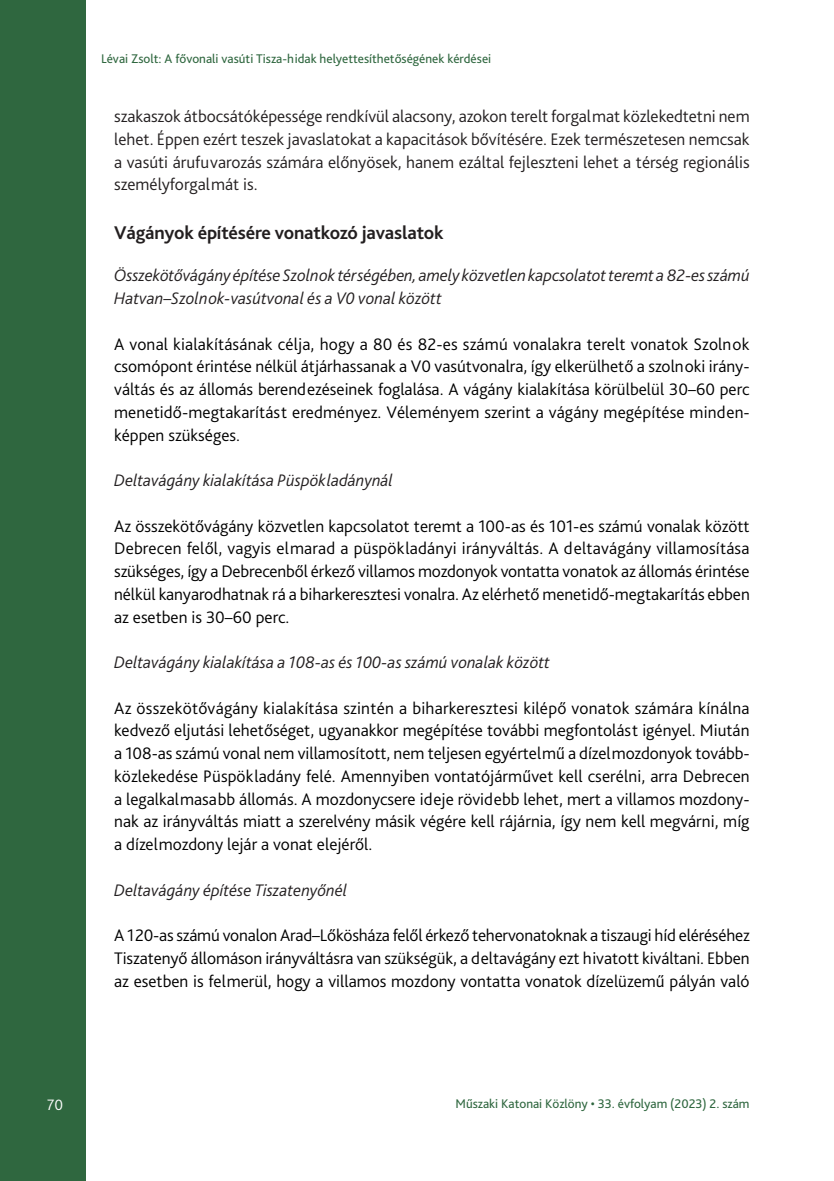
<style>
.page{position:relative;width:834px;height:1181px;background:#fff}
.page>*{position:absolute;margin:0;border:0;box-sizing:border-box;transform-origin:0 0}
.Címsor_2{font:700 19.25px "Bliss Pro";letter-spacing:-.01em;color:#231f20}
.Szöveg_1st___3_mm{font:300 17.5px/22.8px "Bliss Pro";color:#000;text-align:justify}
.Szöveg{font:300 17.5px/22.8px "Bliss Pro";color:#231f20;text-align:justify}
.Szöveg_1st{font:italic 300 17.5px/22.8px "Bliss Pro";letter-spacing:-.01em;color:#231f20}
.Szöveg_1st___3_mm-2{font:italic 300 17.5px "Bliss Pro";color:#231f20}
.t1{font:300 15.75px "Bliss Pro";color:#fff}
.t2{font:13.12px "Bliss Pro";color:#2f673f}
</style>
<div class="page">
<div style="left:0;top:0;width:85px;height:1181px;background:#2f673f"></div>
<p class="t2" style="left:101px;top:50px;width:391px">Lévai Zsolt: A fővonali vasúti Tisza-hidak helyettesíthetőségének kérdései</p>
<p class="Szöveg" style="left:114px;top:104px;width:637px">szakaszok átbocsátóképessége rendkívül alacsony, azokon terelt forgalmat közlekedtetni nem lehet. Éppen ezért teszek javaslatokat a kapacitások bővítésére. Ezek természetesen nemcsak a vasúti árufuvarozás számára előnyösek, hanem ezáltal fejleszteni lehet a térség regionális személyforgalmát is.</p>
<p class="Címsor_2" style="left:114px;top:221px;width:331px">Vágányok építésére vonatkozó javaslatok</p>
<p class="Szöveg_1st" style="left:114px;top:264px;width:636px">Összekötővágány építése Szolnok térségében, amely közvetlen kapcsolatot teremt a -82-es számú<br>Hatvan–Szolnok-vasútvonal és a V0 vonal között</p>
<p class="Szöveg_1st___3_mm" style="left:114px;top:332px;width:636px">A vonal kialakításának célja, hogy a -80 és 82-es számú vonalakra terelt vonatok Szolnok csomópont érintése nélkül átjárhassanak a V0 vasútvonalra, így elkerülhető a szolnoki irány&shy;váltás és az állomás berendezéseinek foglalása. A vágány kialakítása körülbelül 30–60 perc menetidő-megtakarítást eredményez. Véleményem szerint a vágány megépítése minden&shy;képpen szükséges.</p>
<p class="Szöveg_1st___3_mm-2" style="left:114px;top:469px;width:280px">Deltavágány kialakítása Püspökladánynál</p>
<p class="Szöveg_1st___3_mm" style="left:114px;top:514px;width:637px">Az összekötővágány közvetlen kapcsolatot teremt a 100-as és 101-es számú vonalak között Debrecen felől, vagyis elmarad a püspökladányi irányváltás. A deltavágány villamosítása szükséges, így a Debrecenből érkező villamos mozdonyok vontatta vonatok az állomás érintése nélkül kanyarodhatnak rá a biharkeresztesi vonalra. Az elérhető menetidő-megtakarítás ebben az esetben is 30–60 perc.</p>
<p class="Szöveg_1st___3_mm-2" style="left:114px;top:651px;width:437px">Deltavágány kialakítása a 108-as és 100-as számú vonalak között</p>
<p class="Szöveg_1st___3_mm" style="left:114px;top:696px;width:637px">Az összekötővágány kialakítása szintén a biharkeresztesi kilépő vonatok számára kínálna kedvező eljutási lehetőséget, ugyanakkor megépítése további megfontolást igényel. Miután a -108-as számú vonal nem villamosított, nem teljesen egyértelmű a dízelmozdonyok tovább&shy;közlekedése Püspökladány felé. Amennyiben vontatójárművet kell cserélni, arra Debrecen a legalkalmasabb állomás. A mozdonycsere ideje rövidebb lehet, mert a villamos mozdony&shy;nak az irányváltás miatt a szerelvény másik végére kell rájárnia, így nem kell megvárni, míg a dízelmozdony lejár a vonat elejéről.</p>
<p class="Szöveg_1st___3_mm-2" style="left:114px;top:879px;width:234px">Deltavágány építése Tiszatenyőnél</p>
<p class="Szöveg_1st___3_mm" style="left:114px;top:923px;width:637px">A 120-as számú vonalon Arad–Lőkösháza felől érkező tehervonatoknak a tiszaugi híd eléréséhez Tiszatenyő állomáson irányváltásra van szükségük, a deltavágány ezt hivatott kiváltani. Ebben az esetben is felmerül, hogy a villamos mozdony vontatta vonatok dízelüzemű pályán való</p>
<p class="t1" style="left:47px;top:1095px;width:18px">70</p>
<p class="t2" style="left:455px;top:1095px;width:295px">Műszaki Katonai Közlöny • 33. évfolyam (2023) 2. szám</p>
</div>
